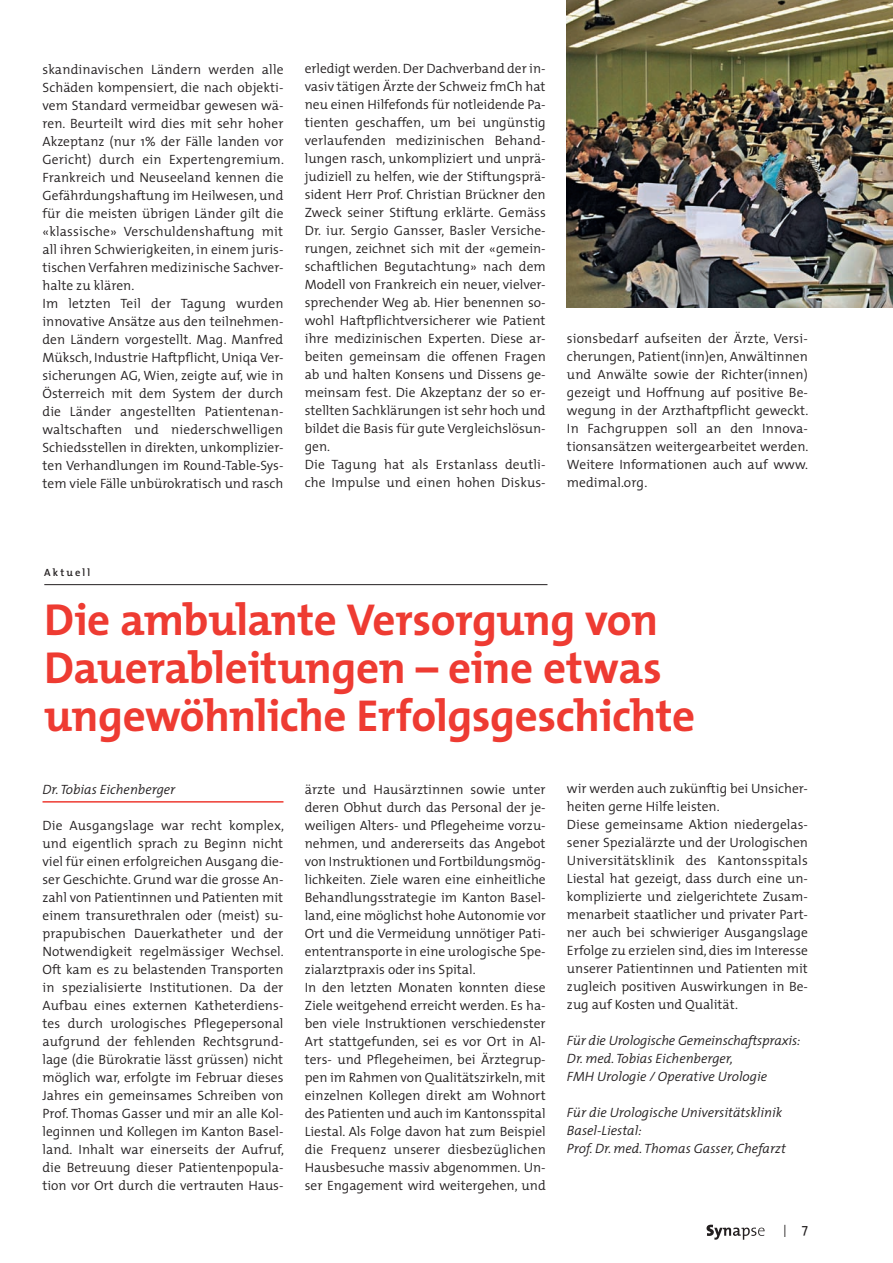
<style>
.page{position:relative;width:893px;height:1263px;background:#fff}
.page>*{position:absolute;margin:0;border:0;box-sizing:border-box;transform-origin:0 0}
.t1{font:700 45px/48px "The Mix";letter-spacing:-.01em;color:#ee3b32}
.t2{font:18px "The Sans";color:#231f20;scale:.5 1}
.t3{font:300 13.5px/18px "The Mix";color:#231f20}
.t4{font:italic 300 13.5px/18px "The Mix";color:#231f20}
.t5{font:600 10.5px "The Mix";letter-spacing:.2em;color:#231f20}
</style>
<div class="page">
<svg style="left:706px;top:1225px;width:58px;height:15px"></svg>
<hr style="left:43px;top:801px;width:240px;height:1px;background:#ee3b32">
<hr style="left:44px;top:584px;width:503px;height:1px;background:#231f20">
<img style="left:567px;top:0;width:326px;height:308px">
<p class="t3" style="left:43px;top:60px;width:243px">skandinavischen Ländern werden alle Schäden kompensiert, die nach objekti&shy;vem Standard vermeidbar gewesen wä&shy;ren. Beurteilt wird dies mit sehr hoher Akzeptanz (nur 1% der Fälle landen vor Gericht) durch ein Expertengremium.<br>Frankreich und Neuseeland kennen die Gefährdungshaftung im Heilwesen, und für die meisten übrigen Länder gilt die «klassische» Verschuldenshaftung mit all ihren Schwierigkeiten, in einem juris&shy;tischen Verfahren medizinische Sachver&shy;halte zu klären.<br>Im letzten Teil der Tagung wurden innovative Ansätze aus den teilnehmen&shy;den Ländern vorgestellt. Mag. Manfred Müksch, Industrie Haftpflicht, Uniqa Ver&shy;sicherungen AG, Wien, zeigte auf, wie in Österreich mit dem System der durch die Länder angestellten Patientenan&shy;waltschaften und niederschwelligen Schiedsstellen in direkten, unkomplizier&shy;ten Verhandlungen im Round-Table-Sys&shy;tem viele Fälle unbürokratisch und rasch</p>
<p class="t3" style="left:305px;top:59px;width:243px">erledigt werden. Der Dachverband der in&shy;vasiv tätigen Ärzte der Schweiz fmCh hat neu einen Hilfefonds für notleidende Pa&shy;tienten geschaffen, um bei ungünstig verlaufenden medizinischen Behand&shy;lungen rasch, unkompliziert und unprä&shy;judiziell zu helfen, wie der Stiftungsprä&shy;sident Herr Prof. Christian Brückner den Zweck seiner Stiftung erklärte. Gemäss Dr. iur. Sergio Gansser, Basler Versiche&shy;rungen, zeichnet sich mit der «gemein&shy;schaftlichen Begutachtung» nach dem Modell von Frankreich ein neuer, vielver&shy;sprechender Weg ab. Hier benennen so&shy;wohl Haftpflichtversicherer wie Patient ihre medizinischen Experten. Diese ar&shy;beiten gemeinsam die offenen Fragen ab und halten Konsens und Dissens ge&shy;meinsam fest. Die Akzeptanz der so er&shy;stellten Sachklärungen ist sehr hoch und bildet die Basis für gute Vergleichslösun&shy;gen.<br>Die Tagung hat als Erstanlass deutli&shy;che Impulse und einen hohen Diskus-</p>
<p class="t3" style="left:567px;top:329px;width:243px;text-align:justify">sionsbedarf aufseiten der Ärzte, Versi&shy;cherungen, Patient(inn)en, Anwältinnen und Anwälte sowie der Richter(innen) gezeigt und Hoffnung auf positive Be&shy;wegung in der Arzthaftpflicht geweckt.<br>In Fachgruppen soll an den Innova&shy;tionsansätzen weitergearbeitet werden.<br>Weitere Informationen auch auf www. medimal.org.</p>
<p class="t5" style="left:44px;top:563px;width:48px">Aktuell</p>
<h1 class="t1" style="left:44px;top:594px;width:652px">Die ambulante Versorgung von<br>Dauerableitungen – eine etwas ungewöhnliche Erfolgsgeschichte</h1>
<p class="t4" style="left:43px;top:780px;width:134px">Dr. Tobias Eichenberger</p>
<p class="t3" style="left:43px;top:816px;width:243px;text-align:justify">Die Ausgangslage war recht komplex, und eigentlich sprach zu Beginn nicht viel für einen erfolgreichen Ausgang die&shy;ser Geschichte. Grund war die grosse An&shy;zahl von Patientinnen und Patienten mit einem transurethralen oder (meist) su&shy;prapubischen Dauerkatheter und der Notwendigkeit regelmässiger Wechsel.<br>Oft kam es zu belastenden Transporten in spezialisierte Institutionen. Da der Aufbau eines externen Katheterdiens&shy;tes durch urologisches Pflegepersonal aufgrund der fehlenden Rechtsgrund&shy;lage (die Bürokratie lässt grüssen) nicht möglich war, erfolgte im Februar dieses Jahres ein gemeinsames Schreiben von Prof. Thomas Gasser und mir an alle Kol&shy;leginnen und Kollegen im Kanton Basel&shy;land. Inhalt war einerseits der Aufruf, die Betreuung dieser Patientenpopula&shy;tion vor Ort durch die vertrauten Haus-</p>
<p class="t3" style="left:305px;top:779px;width:243px">ärzte und Hausärztinnen sowie unter deren Obhut durch das Personal der je&shy;weiligen Alters- und Pflegeheime vorzu&shy;nehmen, und andererseits das Angebot von Instruktionen und Fortbildungsmög&shy;lichkeiten. Ziele waren eine einheitliche Behandlungsstrategie im Kanton Basel&shy;land, eine möglichst hohe Autonomie vor Ort und die Vermeidung unnötiger Pati&shy;ententransporte in eine urologische Spe&shy;zialarztpraxis oder ins Spital.<br>In den letzten Monaten konnten diese Ziele weitgehend erreicht werden. Es ha&shy;ben viele Instruktionen verschiedenster Art stattgefunden, sei es vor Ort in Al&shy;ters- und Pflegeheimen, bei Ärztegrup&shy;pen im Rahmen von Qualitätszirkeln, mit einzelnen Kollegen direkt am Wohnort des Patienten und auch im Kantonsspital Liestal. Als Folge davon hat zum Beispiel die Frequenz unserer diesbezüglichen Hausbesuche massiv abgenommen. Un&shy;ser Engagement wird weitergehen, und</p>
<p class="t3" style="left:567px;top:779px;width:242px">wir werden auch zukünftig bei Unsicher&shy;heiten gerne Hilfe leisten.<br>Diese gemeinsame Aktion niedergelas&shy;sener Spezialärzte und der Urologischen Universitätsklinik des Kantonsspitals Liestal hat gezeigt, dass durch eine un&shy;komplizierte und zielgerichtete Zusam&shy;menarbeit staatlicher und privater Part&shy;ner auch bei schwieriger Ausgangslage Erfolge zu erzielen sind, dies im Interesse unserer Patientinnen und Patienten mit zugleich positiven Auswirkungen in Be&shy;zug auf Kosten und Qualität.</p>
<p class="t4" style="left:567px;top:1031px;width:235px">Für die Urologische Gemeinschaftspraxis:<br>Dr. med. Tobias Eichenberger,<br>FMH Urologie / Operative Urologie</p>
<p class="t4" style="left:567px;top:1103px;width:220px">Für die Urologische Universitätsklinik<br>Basel-Liestal:<br>Prof. Dr. med. Thomas Gasser, Chefarzt</p>
<h2 class="t2" style="left:784px;top:1215px;width:50px">I <sup>7</sup></h2>
</div>
